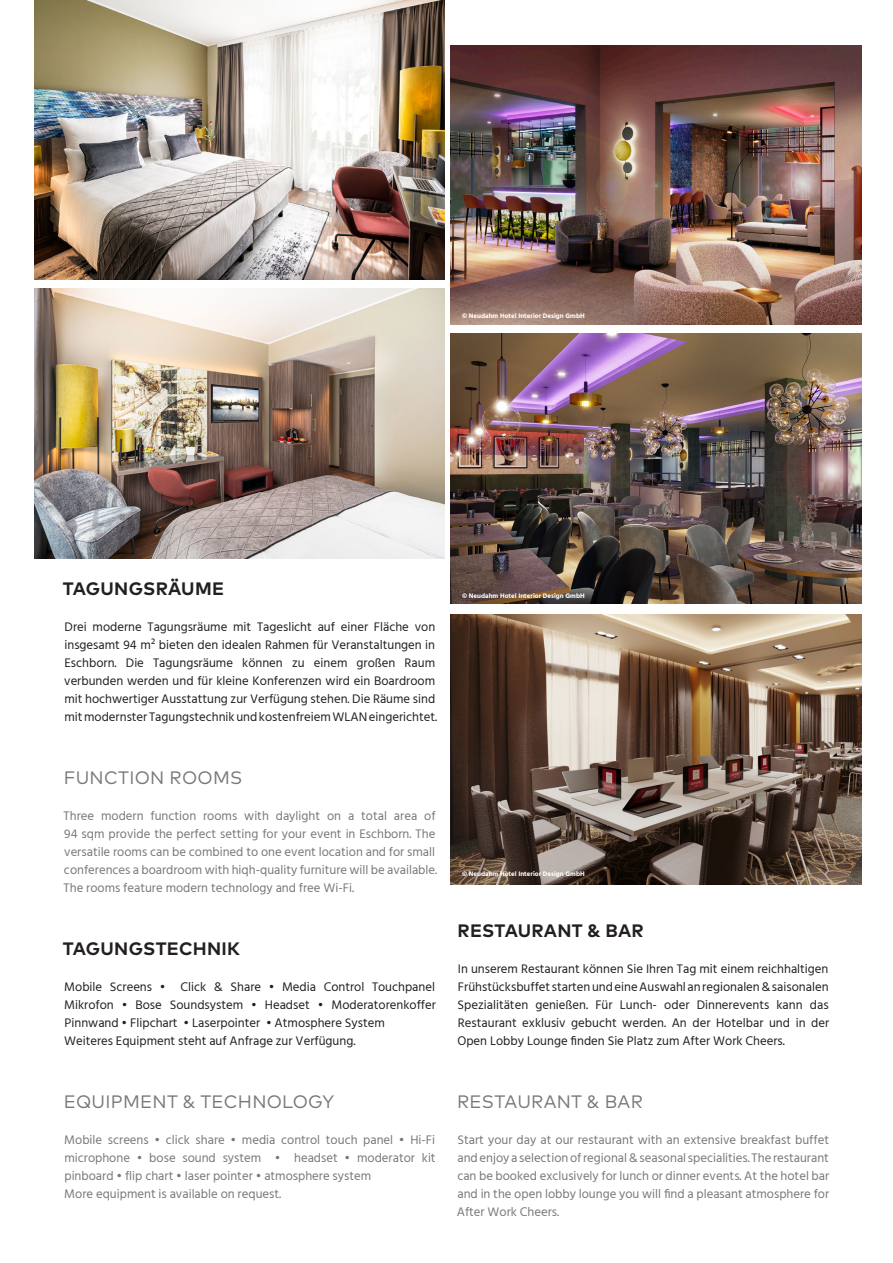
<style>
.page{position:relative;width:893px;height:1263px;background:#fff}
.page>*{position:absolute;margin:0;border:0;box-sizing:border-box;transform-origin:0 0}
.Headline_2__B____Mar{font:18px "Mark Pro";letter-spacing:.015em;color:#76787b}
.Copy__B____Hind_Sili{font:700 18px "Mark Pro";letter-spacing:.015em;color:#231f20}
.Copy__A____Hind_Sili{font:12.75px/18px "Hind Siliguri";color:#231f20}
.Copy__B____Hind_Sili-2{font:12.75px/18px "Hind Siliguri";color:#76787b}
.Copy__B____Hind_Sili-3{font:12.75px "Hind Siliguri";color:#231f20}
.Copy__B____Hind_Sili-4{font:700 6.75px "Hind Siliguri";color:#fff}
</style>
<div class="page">
<img style="left:451px;top:334px;width:410px;height:270px">
<img style="left:451px;top:46px;width:410px;height:279px">
<img style="left:34px;top:289px;width:410px;height:270px">
<img style="left:34px;top:1px;width:410px;height:279px">
<img style="left:451px;top:614px;width:410px;height:270px">
<p class="Copy__B____Hind_Sili-4" style="left:462px;top:311px;width:124px">© Neudahm Hotel Interior Design GmbH</p>
<p class="Copy__B____Hind_Sili" style="left:63px;top:575px;width:163px">TAGUNGSRÄUME</p>
<p class="Copy__B____Hind_Sili-3" style="left:65px;top:618px;width:372px">Drei moderne Tagungsräume mit Tageslicht auf einer Fläche von</p>
<p class="Copy__A____Hind_Sili" style="left:64px;top:636px;width:375px">insgesamt 94 m² bieten den idealen Rahmen für Veranstaltungen in Eschborn. Die Tagungsräume können zu einem großen Raum verbunden werden und für kleine Konferenzen wird ein Boardroom mit hochwertiger Ausstattung zur Verfügung stehen. Die Räume sind mit modernster Tagungstechnik und kostenfreiem WLAN eingerichtet.</p>
<p class="Headline_2__B____Mar" style="left:64px;top:764px;width:180px">FUNCTION ROOMS</p>
<p class="Copy__B____Hind_Sili-2" style="left:64px;top:807px;width:375px">Three modern function rooms with daylight on a total area of 94 sqm provide the perfect setting for your event in Eschborn. The versatile rooms can be combined to one event location and for small conferences a boardroom with hiqh-quality furniture will be available.<br>The rooms feature modern technology and free Wi-Fi.</p>
<h1 class="Copy__B____Hind_Sili" style="left:63px;top:935px;width:178px">TAGUNGSTECHNIK</h1>
<p class="Copy__A____Hind_Sili" style="left:64px;top:978px;width:373px">Mobile Screens • Click &amp; Share • Media Control Touchpanel Mikrofon • Bose Soundsystem • Headset • Moderatorenkoffer Pinnwand • Flipchart • Laserpointer • Atmosphere System Weiteres Equipment steht auf Anfrage zur Verfügung.</p>
<h1 class="Headline_2__B____Mar" style="left:64px;top:1088px;width:272px">EQUIPMENT &amp; TECHNOLOGY</h1>
<p class="Copy__B____Hind_Sili-2" style="left:64px;top:1131px;width:373px">Mobile screens • click share • media control touch panel • Hi-Fi microphone • bose sound system • headset • moderator kit pinboard • flip chart • laser pointer • atmosphere system<br>More equipment is available on request.</p>
<p class="Copy__B____Hind_Sili-4" style="left:462px;top:590px;width:124px">© Neudahm Hotel Interior Design GmbH</p>
<p class="Copy__B____Hind_Sili-4" style="left:462px;top:869px;width:124px">© Neudahm Hotel Interior Design GmbH</p>
<h1 class="Copy__B____Hind_Sili" style="left:457px;top:917px;width:188px">RESTAURANT &amp; BAR</h1>
<p class="Copy__A____Hind_Sili" style="left:457px;top:960px;width:373px;text-align:justify">In unserem Restaurant können Sie Ihren Tag mit einem reichhaltigen Frühstücksbuffet starten und eine Auswahl an regionalen &amp; saisonalen Spezialitäten genießen. Für Lunch- oder Dinnerevents kann das Restaurant exklusiv gebucht werden. An der Hotelbar und in der Open Lobby Lounge finden Sie Platz zum After Work Cheers.</p>
<h1 class="Headline_2__B____Mar" style="left:457px;top:1088px;width:187px">RESTAURANT &amp; BAR</h1>
<p class="Copy__B____Hind_Sili-2" style="left:457px;top:1131px;width:374px;text-align:justify">Start your day at our restaurant with an extensive breakfast buffet and enjoy a selection of regional &amp; seasonal specialities. The restaurant can be booked exclusively for lunch or dinner events. At the hotel bar and in the open lobby lounge you will find a pleasant atmosphere for After Work Cheers.</p>
</div>
